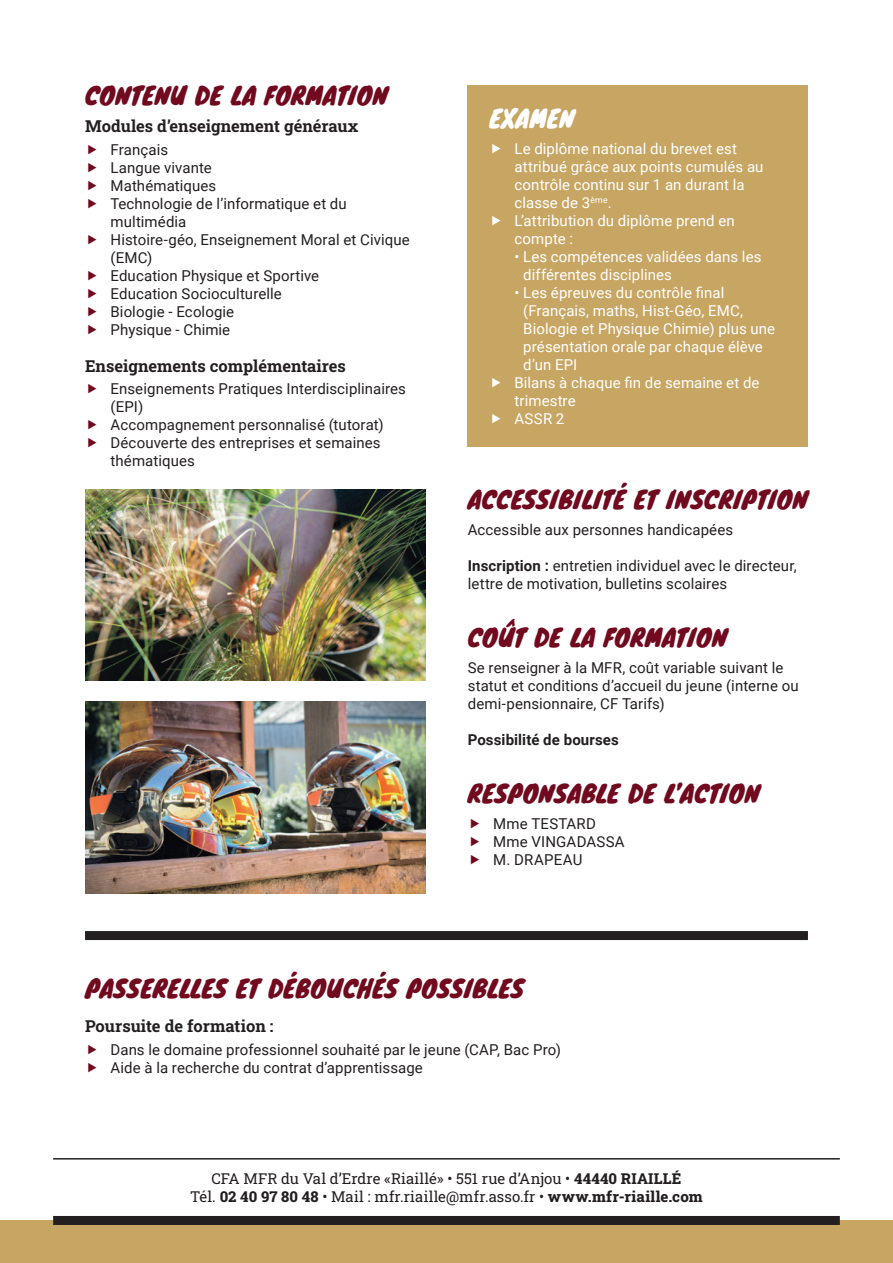
<style>
.page{position:relative;width:893px;height:1263px;background:#fff}
.page>*{position:absolute;margin:0;border:0;box-sizing:border-box;transform-origin:0 0}
.t1{font:24px "Knewave";letter-spacing:.01em;color:#720a1f}
.t2{font:24px "Knewave";color:#fff}
.t3{font:700 16.5px "Roboto Slab";color:#231f20}
.t4{font:15px/18px "Roboto";letter-spacing:.005em;color:#231f20}
.t5{font:15px/18px "Roboto";letter-spacing:.005em;color:#fff}
.t6{font:15px/18px "Roboto Slab";letter-spacing:.005em;color:#231f20;text-align:center}
.t7{font:700 15px "Roboto";letter-spacing:.005em;color:#231f20}
.s1{font-weight:700}
.s2{font-weight:800}
</style>
<div class="page">
<div style="left:0;top:1220px;width:893px;height:43px;background:#c7a562"></div>
<div style="left:53px;top:1216px;width:787px;height:9px;background:#231f20"></div>
<hr style="left:53px;top:1158px;width:787px;height:1px;background:#231f20">
<div style="left:468px;top:85px;width:340px;height:361px;background:#c7a562"></div>
<div style="left:85px;top:931px;width:723px;height:9px;background:#231f20"></div>
<img style="left:85px;top:702px;width:340px;height:191px">
<img style="left:85px;top:489px;width:340px;height:191px">
<h1 class="t1" style="left:85px;top:77px;width:304px">CONTENU DE LA FORMATION</h1>
<p class="t3" style="left:85px;top:115px;width:275px">Modules d’enseignement généraux</p>
<p class="t4" style="left:111px;top:140px;width:301px">Français<br>Langue vivante<br>Mathématiques<br>Technologie de l’informatique et du multimédia<br>Histoire-géo, Enseignement Moral et Civique (EMC)<br>Education Physique et Sportive<br>Education Socioculturelle<br>Biologie - Ecologie<br>Physique - Chimie</p>
<p class="t3" style="left:85px;top:355px;width:262px">Enseignements complémentaires</p>
<p class="t4" style="left:111px;top:379px;width:297px">Enseignements Pratiques Interdisciplinaires (EPI)<br>Accompagnement personnalisé (tutorat)<br>Découverte des entreprises et semaines thématiques</p>
<h1 class="t2" style="left:489px;top:100px;width:87px">EXAMEN</h1>
<p class="t5" style="left:514px;top:139px;width:251px">Le diplôme national du brevet est attribué grâce aux points cumulés au contrôle continu sur 1 an durant la classe de 3<sup>ème</sup>.<br>L’attribution du diplôme prend en compte :</p>
<p class="t5" style="left:523px;top:247px;width:240px;text-indent:-9px">• Les compétences validées dans les différentes disciplines</p>
<p class="t5" style="left:514px;top:283px;width:211px">• Les épreuves du contrôle final</p>
<p class="t5" style="left:523px;top:301px;width:221px">(Français, maths, Hist-Géo, EMC,</p>
<p class="t5" style="left:523px;top:319px;width:253px">Biologie et Physique Chimie) plus une</p>
<p class="t5" style="left:523px;top:337px;width:241px">présentation orale par chaque élève</p>
<p class="t5" style="left:523px;top:355px;width:56px">d’un EPI</p>
<p class="t5" style="left:514px;top:373px;width:246px">Bilans à chaque fin de semaine et de</p>
<p class="t5" style="left:514px;top:391px;width:63px">trimestre</p>
<p class="t5" style="left:514px;top:409px;width:51px">ASSR 2</p>
<h1 class="t1" style="left:468px;top:481px;width:342px">ACCESSIBILITÉ ET INSCRIPTION</h1>
<p class="t4" style="left:468px;top:520px;width:267px">Accessible aux personnes handicapées</p>
<p class="t4" style="left:468px;top:556px;width:331px"><span class="s1">Inscription :</span> entretien individuel avec le directeur, lettre de motivation, bulletins scolaires</p>
<h1 class="t1" style="left:468px;top:619px;width:261px">COÛT DE LA FORMATION</h1>
<p class="t4" style="left:468px;top:658px;width:332px">Se renseigner à la MFR, coût variable suivant le statut et conditions d’accueil du jeune (interne ou demi-pensionnaire, CF Tarifs)</p>
<p class="t7" style="left:468px;top:729px;width:153px">Possibilité de bourses</p>
<h1 class="t1" style="left:468px;top:775px;width:294px">RESPONSABLE DE L’ACTION</h1>
<p class="t4" style="left:493px;top:814px;width:133px">Mme TESTARD<br>Mme VINGADASSA<br>M. DRAPEAU</p>
<h1 class="t1" style="left:85px;top:970px;width:440px">PASSERELLES ET DÉBOUCHÉS POSSIBLES</h1>
<p class="t3" style="left:85px;top:1015px;width:190px">Poursuite de formation :</p>
<p class="t4" style="left:111px;top:1040px;width:452px">Dans le domaine professionnel souhaité par le jeune (CAP, Bac Pro)<br>Aide à la recherche du contrat d’apprentissage</p>
<p class="t6" style="left:190px;top:1169px;width:514px">CFA MFR du Val d’Erdre «Riaillé» • 551 rue d’Anjou • <span class="s2">44440 RIAILLÉ<br></span>Tél. <span class="s2">02 40 97 80 48</span> • Mail : mfr.riaille@mfr.asso.fr • <span class="s2">www.mfr-riaille.com</span></p>
</div>
